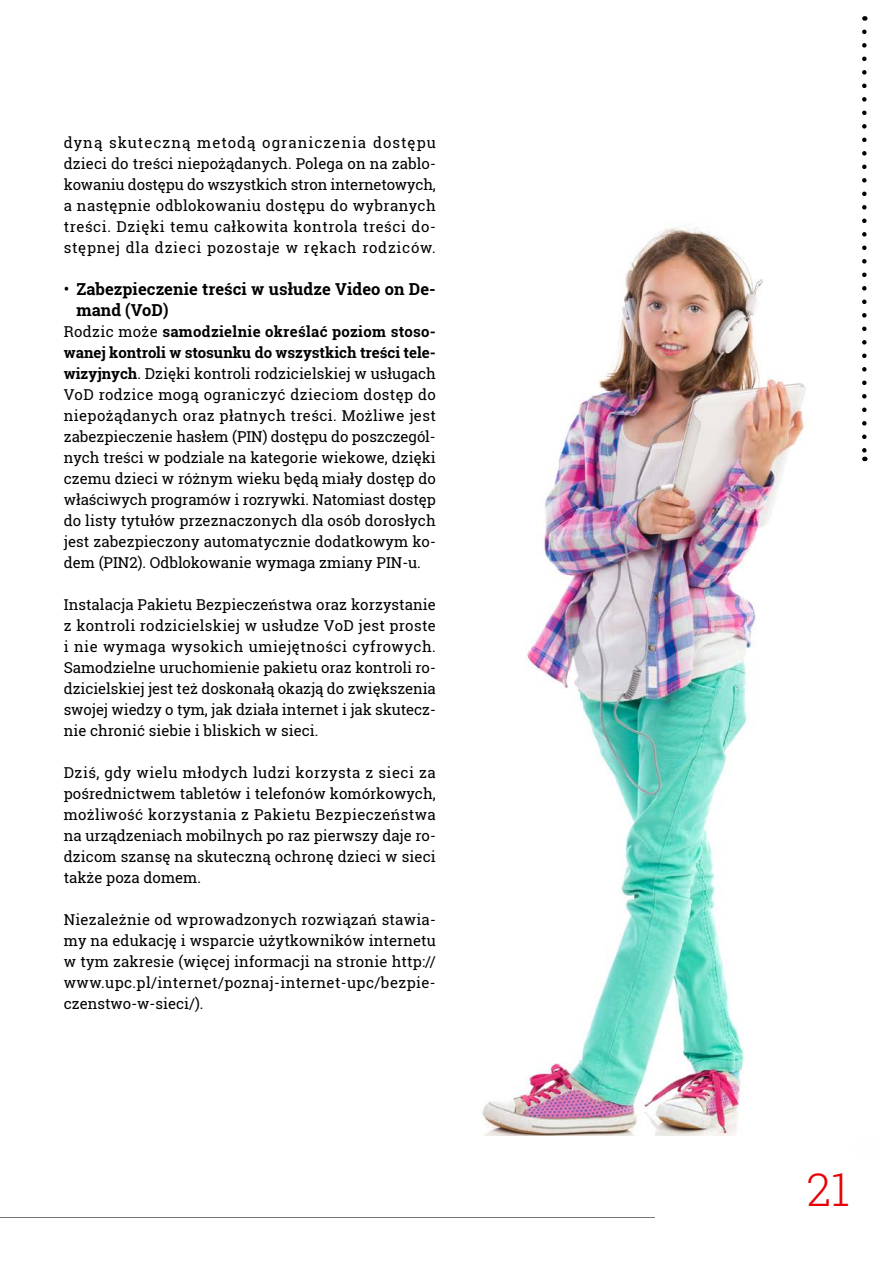
<style>
.page{position:relative;width:893px;height:1263px;background:#fff}
.page>*{position:absolute;margin:0;border:0;box-sizing:border-box;transform-origin:0 0}
.t1{font:300 45px "Roboto Slab";color:#e60005}
.t2{font:700 16.5px/21px "Roboto Slab";letter-spacing:.005em;color:#000}
.t3{font:15px/21px "Roboto Slab";letter-spacing:.005em;color:#000;text-align:justify}
.s1{font-weight:400}
.s2{font-weight:700}
</style>
<div class="page">
<svg style="left:862px;top:32px;width:5px;height:429px"></svg>
<hr style="left:0;top:1217px;width:654px;height:1px;background:#757378">
<img style="left:482px;top:226px;width:324px;height:909px">
<p class="t3" style="left:64px;top:132px;width:374px">dyną skuteczną metodą ograniczenia dostępu dzieci do treści niepożądanych. Polega on na zablo&shy;kowaniu dostępu do wszystkich stron internetowych, a następnie odblokowaniu dostępu do wybranych treści. Dzięki temu całkowita kontrola treści do&shy;stępnej dla dzieci pozostaje w rękach rodziców.</p>
<p class="t2" style="left:77px;top:278px;width:361px;text-indent:-13px"><span class="s1">•</span> Zabezpieczenie treści w usłudze Video on De&shy;mand (VoD)</p>
<p class="t3" style="left:64px;top:321px;width:374px">Rodzic może <span class="s2">samodzielnie określać poziom stoso&shy;wanej kontroli w stosunku do wszystkich treści tele&shy;wizyjnych</span>. Dzięki kontroli rodzicielskiej w usługach VoD rodzice mogą ograniczyć dzieciom dostęp do niepożądanych oraz płatnych treści. Możliwe jest zabezpieczenie hasłem (PIN) dostępu do poszczegól&shy;nych treści w podziale na kategorie wiekowe, dzięki czemu dzieci w różnym wieku będą miały dostęp do właściwych programów i rozrywki. Natomiast dostęp do listy tytułów przeznaczonych dla osób dorosłych jest zabezpieczony automatycznie dodatkowym ko&shy;dem (PIN2). Odblokowanie wymaga zmiany PIN-u.</p>
<p class="t3" style="left:64px;top:594px;width:374px">Instalacja Pakietu Bezpieczeństwa oraz korzystanie z kontroli rodzicielskiej w usłudze VoD jest proste i nie wymaga wysokich umiejętności cyfrowych.<br>Samodzielne uruchomienie pakietu oraz kontroli ro&shy;dzicielskiej jest też doskonałą okazją do zwiększenia swojej wiedzy o tym, jak działa internet i jak skutecz&shy;nie chronić siebie i bliskich w sieci.</p>
<p class="t3" style="left:64px;top:762px;width:374px">Dziś, gdy wielu młodych ludzi korzysta z sieci za pośrednictwem tabletów i telefonów komórkowych, możliwość korzystania z Pakietu Bezpieczeństwa na urządzeniach mobilnych po raz pierwszy daje ro&shy;dzicom szansę na skuteczną ochronę dzieci w sieci także poza domem.</p>
<p class="t3" style="left:64px;top:909px;width:374px">Niezależnie od wprowadzonych rozwiązań stawia&shy;my na edukację i wsparcie użytkowników internetu w tym zakresie (więcej informacji na stronie http:// www.upc.pl/internet/poznaj-internet-upc/bezpie&shy;czenstwo-w-sieci/).</p>
<h1 class="t1" style="left:807px;top:1159px;width:44px">21</h1>
</div>
